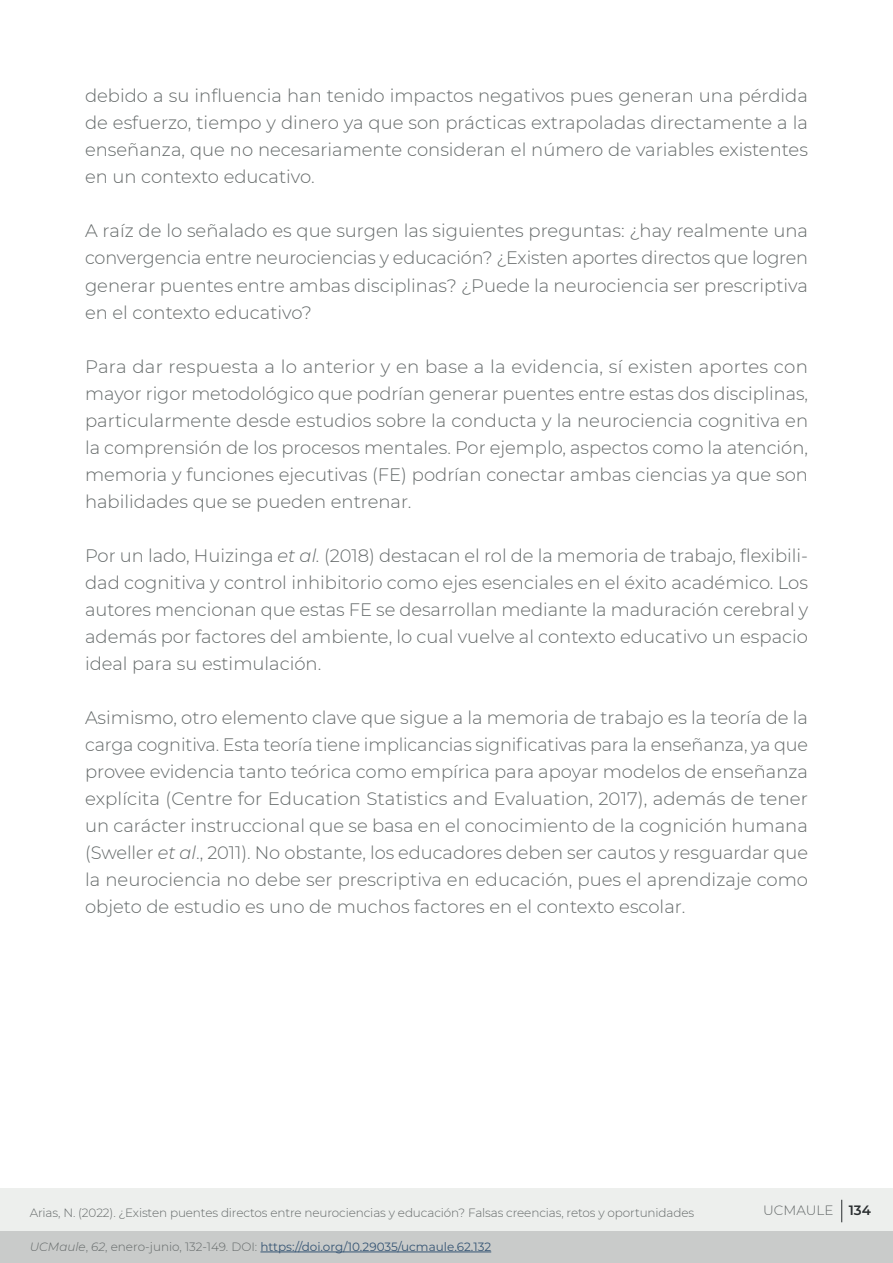
<style>
.page{position:relative;width:893px;height:1263px;background:#fff}
.page>*{position:absolute;margin:0;border:0;box-sizing:border-box;transform-origin:0 0}
.t1{font:300 18px/27px "Montserrat";color:#646969;text-align:justify}
.t2{font:300 13.5px "Montserrat";color:#646969}
.t3{font:300 12px "Montserrat";letter-spacing:-.01em;color:#646969}
.t4{font:12px "Montserrat";color:#365574}
.s1{font-style:italic}
.s2{font-weight:300;font-style:italic;color:#646969}
.s3{font-weight:300;color:#646969}
.s4{font-weight:600;color:#292d2f}
</style>
<div class="page">
<div style="left:0;top:1188px;width:893px;height:52px;background:#edefed"></div>
<div style="left:0;top:1231px;width:893px;height:32px;background:#c9cbca"></div>
<hr style="left:260px;top:1251px;width:231px;height:1px;background:#365574">
<svg style="left:841px;top:1200px;width:1px;height:22px"></svg>
<p class="t1" style="left:85px;top:82px;width:724px">debido a su influencia han tenido impactos negativos pues generan una pérdida de esfuerzo, tiempo y dinero ya que son prácticas extrapoladas directamente a la enseñanza, que no necesariamente consideran el número de variables existentes en un contexto educativo.</p>
<p class="t1" style="left:85px;top:217px;width:725px">A raíz de lo señalado es que surgen las siguientes preguntas: ¿hay realmente una convergencia entre neurociencias y educación? ¿Existen aportes directos que logren generar puentes entre ambas disciplinas? ¿Puede la neurociencia ser prescriptiva en el contexto educativo?</p>
<p class="t1" style="left:85px;top:352px;width:725px">Para dar respuesta a lo anterior y en base a la evidencia, sí existen aportes con mayor rigor metodológico que podrían generar puentes entre estas dos disciplinas, particularmente desde estudios sobre la conducta y la neurociencia cognitiva en la comprensión de los procesos mentales. Por ejemplo, aspectos como la atención, memoria y funciones ejecutivas (FE) podrían conectar ambas ciencias ya que son habilidades que se pueden entrenar.</p>
<p class="t1" style="left:85px;top:541px;width:725px">Por un lado, Huizinga <span class="s1">et al.</span> (2018) destacan el rol de la memoria de trabajo, flexibili&shy;dad cognitiva y control inhibitorio como ejes esenciales en el éxito académico. Los autores mencionan que estas FE se desarrollan mediante la maduración cerebral y además por factores del ambiente, lo cual vuelve al contexto educativo un espacio ideal para su estimulación.</p>
<p class="t1" style="left:85px;top:703px;width:725px">Asimismo, otro elemento clave que sigue a la memoria de trabajo es la teoría de la carga cognitiva. Esta teoría tiene implicancias significativas para la enseñanza, ya que provee evidencia tanto teórica como empírica para apoyar modelos de enseñanza explícita (Centre for Education Statistics and Evaluation, 2017), además de tener un carácter instruccional que se basa en el conocimiento de la cognición humana (Sweller <span class="s1">et al</span>., 2011). No obstante, los educadores deben ser cautos y resguardar que la neurociencia no debe ser prescriptiva en educación, pues el aprendizaje como objeto de estudio es uno de muchos factores en el contexto escolar.</p>
<p class="t3" style="left:30px;top:1204px;width:666px">Arias, N. (2022). ¿Existen puentes directos entre neurociencias y educación? Falsas creencias, retos y oportunidades</p>
<p class="t4" style="left:30px;top:1238px;width:463px"><span class="s2">UCMaule</span><span class="s3">,</span> <span class="s2">62</span><span class="s3">, enero-junio, 132-149. DOI:</span> https://doi.org/10.29035/ucmaule.62.132</p>
<p class="t2" style="left:763px;top:1201px;width:109px">UCMAULE <span class="s4">134</span></p>
</div>
